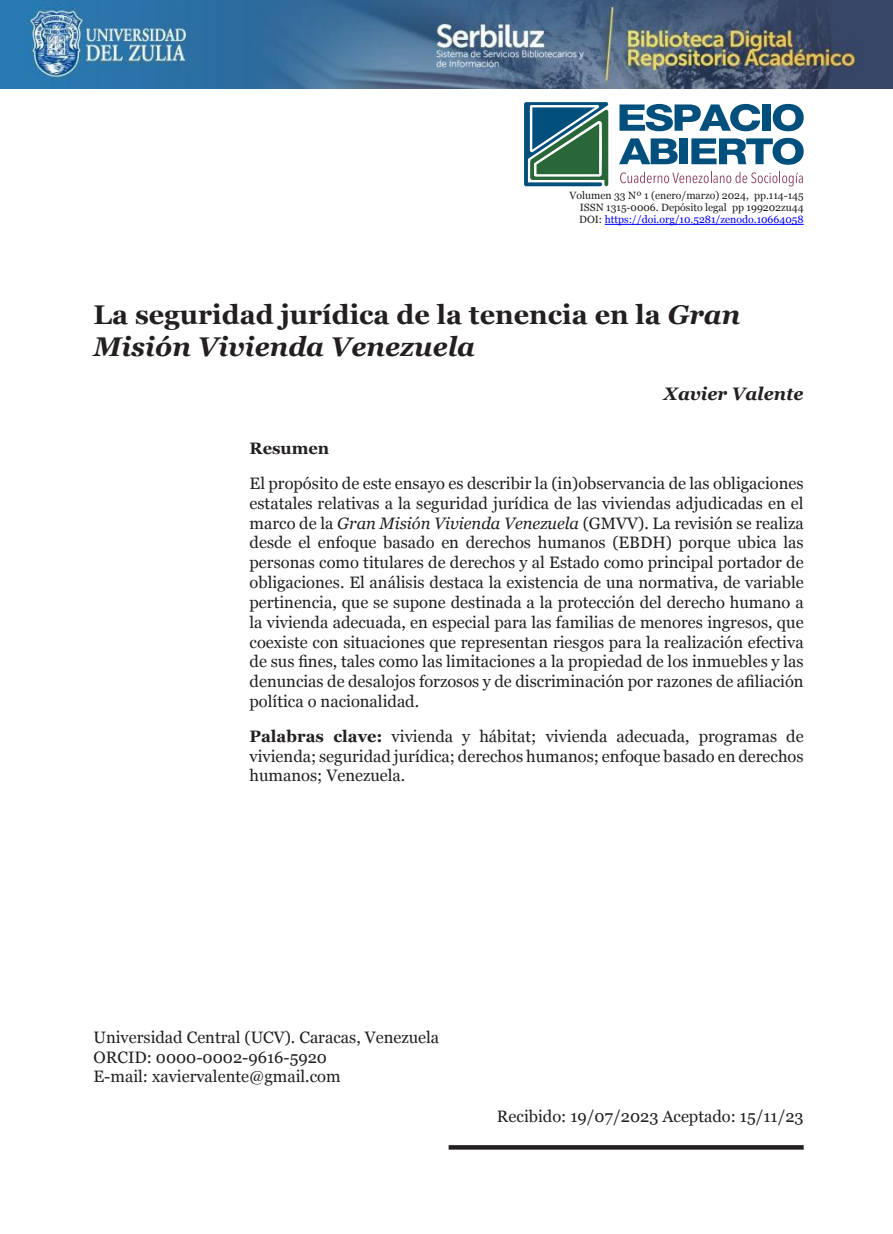
<style>
.page{position:relative;width:893px;height:1234px;background:#fff}
.page>*{position:absolute;margin:0;border:0;box-sizing:border-box;transform-origin:0 0}
.t1{font:700 27px/32.4px "Georgia";color:#231f20}
.t2{font:italic 700 18px "Georgia";color:#231f20}
.t3{font:16.5px/19.8px "Georgia";color:#231f20;text-align:justify}
.t4{font:700 16.5px "Georgia";color:#231f20}
.t5{font:10.5px/12px "Georgia";color:#231f20;text-align:justify}
.s1{color:#00f}
.s2{font-style:italic}
.s3{font-weight:700}
</style>
<div class="page">
<svg style="left:524px;top:102px;width:84px;height:85px;background:#477e7b"></svg>
<svg style="left:619px;top:138px;width:59px;height:26px"></svg>
<div style="left:680px;top:138px;width:8px;height:26px;background:#004f7d"></div>
<svg style="left:691px;top:138px;width:113px;height:27px"></svg>
<svg style="left:619px;top:104px;width:141px;height:27px"></svg>
<div style="left:762px;top:104px;width:8px;height:27px;background:#004f7d"></div>
<svg style="left:773px;top:104px;width:31px;height:27px"></svg>
<svg style="left:620px;top:172px;width:183px;height:14px"></svg>
<svg style="left:449px;top:1145px;width:355px;height:4px"></svg>
<img style="left:0;top:0;width:893px;height:88px">
<hr style="left:605px;top:224px;width:199px;height:1px;background:#00f">
<p class="t5" style="left:579px;top:190px;width:226px;text-indent:-10px">Volumen 33 Nº 1 (enero/marzo) 2024, pp.114-145<br>ISSN 1315-0006. Depósito legal pp 199202zu44<br>DOI: <span class="s1">https://doi.org/10.5281/zenodo.10664058</span></p>
<h1 class="t1" style="left:94px;top:298px;width:648px">La seguridad jurídica de la tenencia en la <span class="s2">Gran<br>Misión Vivienda Venezuela</span></h1>
<p class="t2" style="left:664px;top:381px;width:142px">Xavier Valente</p>
<p class="t4" style="left:250px;top:438px;width:81px">Resumen</p>
<p class="t3" style="left:250px;top:473px;width:556px">El propósito de este ensayo es describir la (in)observancia de las obligaciones estatales relativas a la seguridad jurídica de las viviendas adjudicadas en el marco de la <span class="s2">Gran Misión Vivienda Venezuela</span> (GMVV). La revisión se realiza desde el enfoque basado en derechos humanos (EBDH) porque ubica las personas como titulares de derechos y al Estado como principal portador de obligaciones. El análisis destaca la existencia de una normativa, de variable pertinencia, que se supone destinada a la protección del derecho humano a la vivienda adecuada, en especial para las familias de menores ingresos, que coexiste con situaciones que representan riesgos para la realización efectiva de sus fines, tales como las limitaciones a la propiedad de los inmuebles y las denuncias de desalojos forzosos y de discriminación por razones de afiliación política o nacionalidad.</p>
<p class="t3" style="left:250px;top:726px;width:556px"><span class="s3">Palabras clave:</span> vivienda y hábitat; vivienda adecuada, programas de vivienda; seguridad jurídica; derechos humanos; enfoque basado en derechos humanos; Venezuela.</p>
<p class="t3" style="left:94px;top:1027px;width:347px;line-height:19.4px;text-align:left">Universidad Central (UCV). Caracas, Venezuela<br>ORCID: 0000-0002-9616-5920<br>E-mail: xaviervalente@gmail.com</p>
<p class="t3" style="left:497px;top:1106px;width:308px">Recibido: 19/07/2023 Aceptado: 15/11/23</p>
</div>
